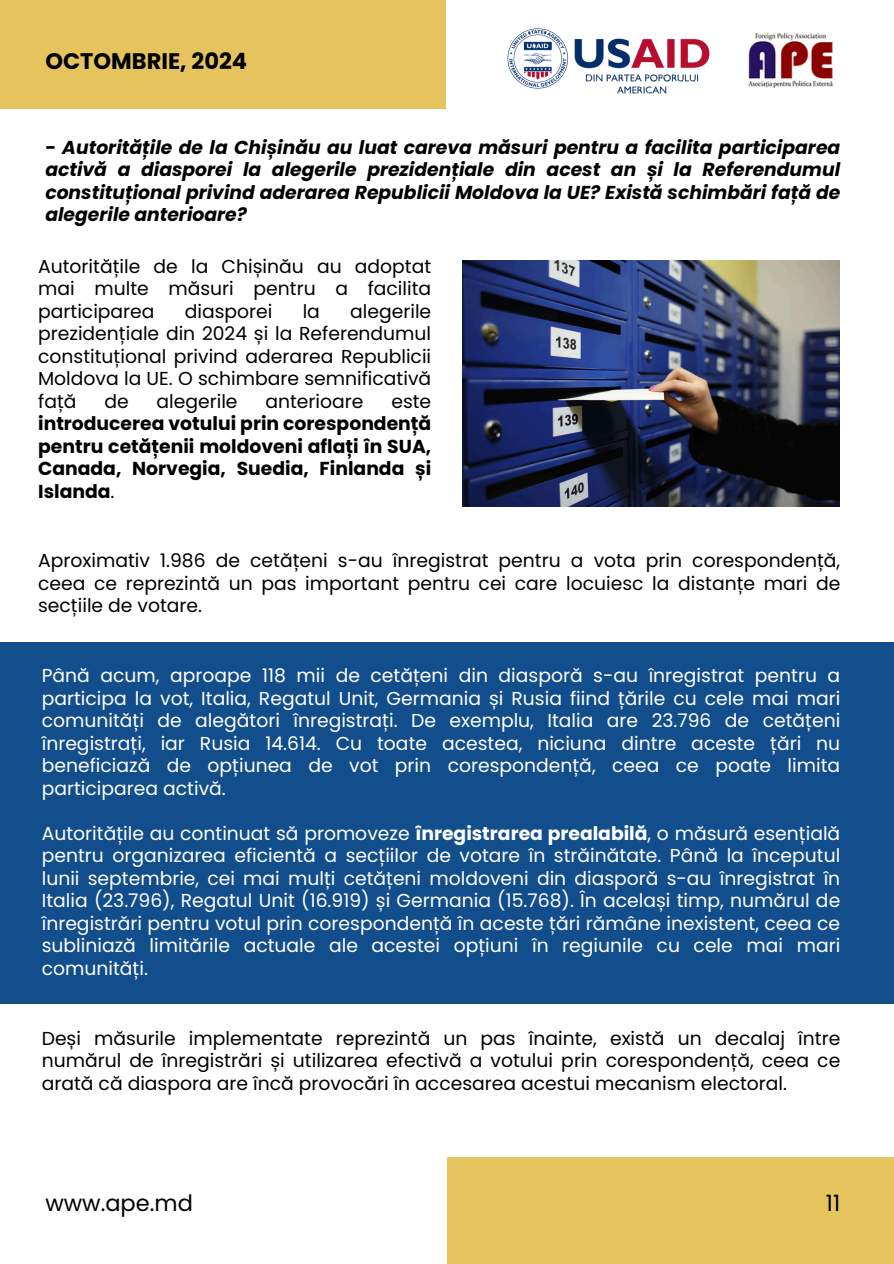
<style>
.page{position:relative;width:894px;height:1264px;background:#fff}
.page>*{position:absolute;margin:0;border:0;box-sizing:border-box;transform-origin:0 0}
.t1{font:700 22.5px "Poppins";color:#000}
.t2{font:22.5px "Poppins";color:#000}
.t3{font:18.75px/22.5px "Poppins";color:#fff;text-align:justify}
.t4{font:18.75px/22.5px "Poppins";color:#000;text-align:justify}
.t5{font:italic 700 18.75px/22.5px "Poppins";color:#000;text-align:justify}
.t6{font:700 18.75px/22.5px "Poppins";color:#000;text-align:justify}
.s1{font-style:normal}
.s2{font-weight:400}
.s3{font-weight:700}
</style>
<div class="page">
<div style="left:0;top:0;width:446px;height:109px;background:#e5c35d"></div>
<img style="left:748px;top:32px;width:85px;height:56px">
<img style="left:507px;top:28px;width:203px;height:66px">
<div style="left:446px;top:1157px;width:447px;height:106px;background:#e5c35d"></div>
<img style="left:462px;top:260px;width:377px;height:247px">
<div style="left:0;top:642px;width:893px;height:361px;background:#124e8b"></div>
<p class="t1" style="left:45px;top:45px;width:203px">OCTOMBRIE, 2024</p>
<p class="t5" style="left:45px;top:136px;width:796px"><span class="s1">-</span> Autoritățile de la Chișinău au luat careva măsuri pentru a facilita participarea activă a diasporei la alegerile prezidențiale din acest an și la Referendumul constituțional privind aderarea Republicii Moldova la UE? Există schimbări față de alegerile anterioare?</p>
<p class="t4" style="left:38px;top:255px;width:394px">Autoritățile de la Chișinău au adoptat mai multe măsuri pentru a facilita participarea</p>
<p class="t4" style="left:38px;top:300px;width:394px;text-indent:312px">alegerile prezidențiale din 2024 și la Referendumul constituțional privind aderarea Republicii Moldova la UE. O schimbare semnificativă față</p>
<p class="t4" style="left:185px;top:300px;width:89px">diasporei</p>
<p class="t4" style="left:302px;top:300px;width:19px">la</p>
<p class="t4" style="left:104px;top:390px;width:26px">de</p>
<p class="t4" style="left:156px;top:390px;width:83px">alegerile</p>
<p class="t4" style="left:265px;top:390px;width:99px">anterioare</p>
<p class="t6" style="left:38px;top:390px;width:394px;text-indent:353px"><span class="s2">este </span>introducerea votului prin corespondență pentru cetățenii moldoveni aflați în SUA, Canada, Norvegia, Suedia, Finlanda și Islanda<span class="s2">.</span></p>
<h2 class="t4" style="left:38px;top:549px;width:803px">Aproximativ 1.986 de cetățeni s-au înregistrat pentru a vota prin corespondență, ceea ce reprezintă un pas important pentru cei care locuiesc la distanțe mari de secțiile de votare.</h2>
<p class="t3" style="left:42px;top:664px;width:799px">Până acum, aproape 118 mii de cetățeni din diasporă s-au înregistrat pentru a participa la vot, Italia, Regatul Unit, Germania și Rusia fiind țările cu cele mai mari comunități de alegători înregistrați. De exemplu, Italia are 23.796 de cetățeni înregistrați, iar Rusia 14.614. Cu toate acestea, niciuna dintre aceste țări nu beneficiază de opțiunea de vot prin corespondență, ceea ce poate limita participarea activă.</p>
<p class="t3" style="left:42px;top:821px;width:799px">Autoritățile au continuat să promoveze <span class="s3">înregistrarea prealabilă</span>, o măsură esențială pentru organizarea eficientă a secțiilor de votare în străinătate. Până la începutul lunii septembrie, cei mai mulți cetățeni moldoveni din diasporă s-au înregistrat în Italia (23.796), Regatul Unit (16.919) și Germania (15.768). În același timp, numărul de înregistrări pentru votul prin corespondență în aceste țări rămâne inexistent, ceea ce subliniază limitările actuale ale acestei opțiuni în regiunile cu cele mai mari comunități.</p>
<p class="t4" style="left:42px;top:1026px;width:799px">Deși măsurile implementate reprezintă un pas înainte, există un decalaj între numărul de înregistrări și utilizarea efectivă a votului prin corespondență, ceea ce arată că diaspora are încă provocări în accesarea acestui mecanism electoral.</p>
<p class="t2" style="left:45px;top:1187px;width:149px">www.ape.md</p>
<h3 class="t2" style="left:825px;top:1187px;width:16px">11</h3>
</div>
